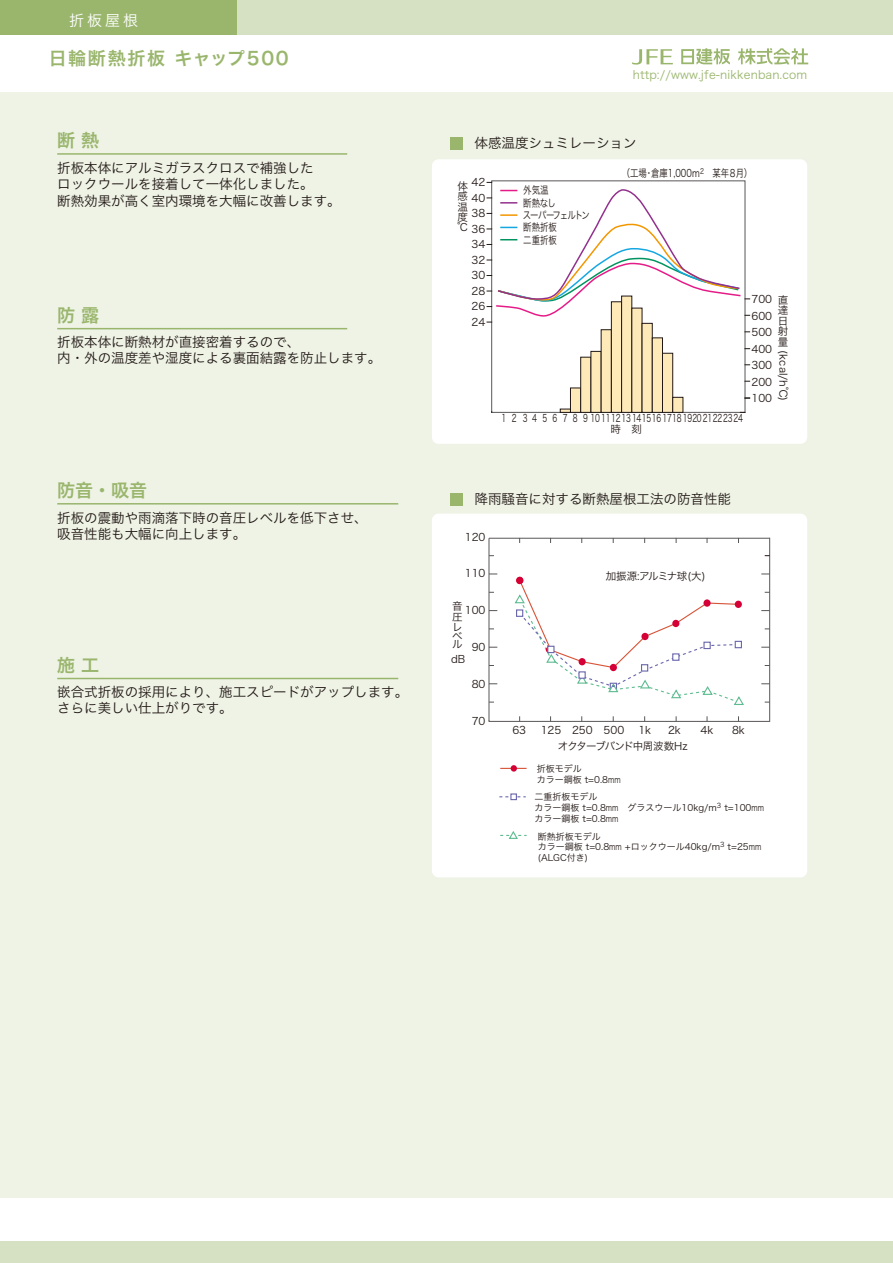
<style>
.page{position:relative;width:893px;height:1263px;background:#fff}
.page>*{position:absolute;margin:0;border:0;box-sizing:border-box;transform-origin:0 0}
.t1{font:18px "Hira Kaku Pro W6";letter-spacing:.085em;color:#9ab66d}
.t2{font:15px "Hira Kaku Pro W3";color:#fff}
.t3{font:13.5px/16.2px "Hira Kaku Pro W3";color:#221815}
.t4{font:11.55px "Hira Kaku Pro W3";letter-spacing:.01em;color:#9ab66d}
.t5{font:10.5px/15.5px "Hira Kaku Pro W3";color:#221815;text-align:justify}
.t6{font:10.5px/10.6px "Hira Kaku Pro W3";letter-spacing:-.025em;color:#221815;scale:.7 1}
.t7{font:10.5px "Hira Kaku Pro W3";color:#221815;scale:.8 1}
.t8{font:10.5px/12px "Hira Kaku Pro W3";letter-spacing:-.06em;color:#221815;scale:.8 1}
.t9{font:10.5px "Hira Kaku Pro W3";letter-spacing:-.08em;color:#221815}
.t10{font:10.5px "Hira Kaku Pro W3";letter-spacing:-.075em;color:#221815}
.t11{font:9px/10.8px "Hira Kaku Pro W3";color:#221815}
</style>
<div class="page">
<div style="left:0;top:1241px;width:893px;height:22px;background:#d5e1c2"></div>
<div style="left:0;top:0;width:893px;height:34px;background:#d5e1c2"></div>
<div style="left:0;top:0;width:236px;height:34px;background:#9ab66d"></div>
<svg style="left:632px;top:49px;width:41px;height:16px"></svg>
<svg style="left:681px;top:48px;width:49px;height:17px"></svg>
<svg style="left:738px;top:48px;width:70px;height:17px"></svg>
<div style="left:0;top:92px;width:893px;height:1106px;background:#eef3e6"></div>
<div style="left:431px;top:513px;width:377px;height:365px;background:#fff;border-radius:7px"></div>
<div style="left:430px;top:512px;width:379px;height:367px;border:2px solid #eef3e6;border-radius:7px"></div>
<div style="left:431px;top:159px;width:377px;height:286px;background:#fff;border-radius:7px"></div>
<div style="left:430px;top:158px;width:379px;height:287px;border:2px solid #eef3e6;border-radius:7px"></div>
<hr style="left:57px;top:153px;width:290px;height:2px;background:#9ab66d">
<hr style="left:57px;top:328px;width:290px;height:1px;background:#9ab66d">
<hr style="left:57px;top:503px;width:341px;height:1px;background:#9ab66d">
<hr style="left:57px;top:678px;width:341px;height:1px;background:#9ab66d">
<div style="left:450px;top:137px;width:13px;height:13px;background:#9ab66d"></div>
<svg style="left:560px;top:409px;width:10px;height:4px"></svg>
<div style="left:570px;top:388px;width:11px;height:25px;background:#fee9b9;border:1px solid #221815"></div>
<div style="left:580px;top:357px;width:11px;height:56px;background:#fee9b9;border:1px solid #221815"></div>
<div style="left:591px;top:351px;width:10px;height:62px;background:#fee9b9"></div>
<div style="left:601px;top:329px;width:11px;height:84px;background:#fee9b9"></div>
<div style="left:611px;top:302px;width:11px;height:111px;background:#fee9b9;border:1px solid #221815"></div>
<div style="left:621px;top:296px;width:11px;height:117px;background:#fee9b9;border:1px solid #221815"></div>
<div style="left:632px;top:308px;width:10px;height:105px;background:#fee9b9"></div>
<div style="left:642px;top:323px;width:10px;height:90px;background:#fee9b9"></div>
<div style="left:652px;top:338px;width:11px;height:75px;background:#fee9b9;border:1px solid #221815"></div>
<div style="left:662px;top:353px;width:11px;height:60px;background:#fee9b9;border:1px solid #221815"></div>
<div style="left:672px;top:397px;width:11px;height:16px;background:#fee9b9;border:1px solid #221815"></div>
<svg style="left:487px;top:182px;width:263px;height:141px"></svg>
<div style="left:450px;top:493px;width:13px;height:12px;background:#9ab66d"></div>
<hr style="left:489px;top:538px;width:1px;height:183px;background:#595757">
<hr style="left:769px;top:538px;width:1px;height:183px;background:#595757">
<hr style="left:489px;top:721px;width:281px;height:1px;background:#595757">
<hr style="left:489px;top:538px;width:281px;height:1px;background:#595757">
<div style="left:516px;top:577px;width:7px;height:7px;background:#d40036;border-radius:50%"></div>
<svg style="left:514px;top:579px;width:230px;height:126px"></svg>
<div style="left:516px;top:609px;width:7px;height:8px;background:#fff;border:1px solid #6a67ad"></div>
<div style="left:578px;top:671px;width:8px;height:8px;background:#fff;border:1px solid #6a67ad"></div>
<div style="left:641px;top:664px;width:7px;height:8px;background:#fff;border:1px solid #6a67ad"></div>
<div style="left:672px;top:653px;width:7px;height:8px;background:#fff;border:1px solid #6a67ad"></div>
<div style="left:703px;top:642px;width:8px;height:7px;background:#fff;border:1px solid #6a67ad"></div>
<div style="left:735px;top:641px;width:7px;height:7px;background:#fff;border:1px solid #6a67ad"></div>
<div style="left:547px;top:646px;width:7px;height:7px;background:#fff;border:1px solid #6a67ad"></div>
<svg style="left:500px;top:768px;width:27px;height:1px"></svg>
<div style="left:511px;top:765px;width:6px;height:7px;background:#d40036;border-radius:50%"></div>
<svg style="left:499px;top:796px;width:27px;height:1px"></svg>
<div style="left:510px;top:793px;width:7px;height:7px;background:#fff;border:1px solid #6a67ad"></div>
<svg style="left:500px;top:831px;width:27px;height:8px"></svg>
<p class="t2" style="left:69px;top:7px;width:70px">折板屋根</p>
<h1 class="t1" style="left:49px;top:42px;width:241px">日輪断熱折板 キャップ500</h1>
<h1 class="t1" style="left:57px;top:124px;width:43px">断 熱</h1>
<p class="t3" style="left:57px;top:159px;width:285px">折板本体にアルミガラスクロスで補強した<br>ロックウールを接着して一体化しました。<br>断熱効果が高く室内環境を大幅に改善します。</p>
<h1 class="t1" style="left:57px;top:299px;width:43px">防 露</h1>
<p class="t3" style="left:57px;top:333px;width:325px">折板本体に断熱材が直接密着するので、<br>内・外の温度差や湿度による裏面結露を防止します。</p>
<h1 class="t1" style="left:57px;top:474px;width:91px">防音・吸音</h1>
<p class="t3" style="left:57px;top:509px;width:312px">折板の震動や雨滴落下時の音圧レベルを低下させ、吸音性能も大幅に向上します。</p>
<h1 class="t1" style="left:57px;top:649px;width:43px">施 工</h1>
<p class="t3" style="left:57px;top:683px;width:352px">嵌合式折板の採用により、施工スピードがアップします。さらに美しい仕上がりです。</p>
<p class="t4" style="left:633px;top:65px;width:176px">http://www.jfe-nikkenban.com</p>
<p class="t3" style="left:474px;top:134px;width:163px">体感温度シュミレーション</p>
<p class="t5" style="left:472px;top:174px;width:15px">42<br>40<br>38<br>36<br>34<br>32<br>30<br>28<br>26<br>24</p>
<p class="t7" style="left:622px;top:164px;width:165px">（工場・倉庫1,000ｍ<sup>2</sup>　某年８月）</p>
<p class="t5" style="left:457px;top:180px;width:12px;line-height:10.5px">体感温度℃</p>
<p class="t8" style="left:523px;top:184px;width:85px">外気温<br>断熱なし<br>スーパーフェルトン断熱折板</p>
<p class="t7" style="left:523px;top:230px;width:43px">二重折板</p>
<p class="t5" style="left:751px;top:290px;width:22px;line-height:16.5px">700<br>600<br>500<br>400<br>300<br>200<br>100</p>
<p class="t5" style="left:778px;top:294px;width:12px;line-height:10.5px;text-align:left">直達日射量</p>
<p class="t5" style="left:792px;top:350px;width:52px;rotate:90deg">(kcal/h℃)</p>
<p class="t6" style="left:611px;top:412px;width:191px;text-indent:-109px">1 2 3 4 5 6 7 8 9 10 111213 141516 1718 192021222324時　刻</p>
<p class="t3" style="left:474px;top:490px;width:258px">降雨騒音に対する断熱屋根工法の防音性能</p>
<p class="t5" style="left:465px;top:528px;width:22px">120</p>
<p class="t5" style="left:465px;top:565px;width:22px">110</p>
<p class="t5" style="left:452px;top:600px;width:11px;line-height:9.9px">音圧レベ</p>
<p class="t5" style="left:451px;top:636px;width:16px">ルdB</p>
<p class="t5" style="left:465px;top:602px;width:22px">100</p>
<p class="t5" style="left:472px;top:639px;width:15px">90</p>
<p class="t5" style="left:472px;top:675px;width:15px">80</p>
<p class="t5" style="left:472px;top:712px;width:15px">70</p>
<p class="t10" style="left:606px;top:567px;width:101px">加振源:アルミナ球(大)</p>
<p class="t5" style="left:512px;top:721px;width:15px">63</p>
<p class="t5" style="left:541px;top:721px;width:85px">125 250 500</p>
<p class="t5" style="left:638px;top:721px;width:14px">1k</p>
<p class="t5" style="left:668px;top:721px;width:14px">2k</p>
<p class="t5" style="left:701px;top:721px;width:14px">4k</p>
<p class="t5" style="left:732px;top:721px;width:14px">8k</p>
<p class="t9" style="left:558px;top:736px;width:131px">オクターブバンド中周波数Hz</p>
<p class="t11" style="left:537px;top:762px;width:85px">折板モデル<br>カラー鋼板 t=0.8mm</p>
<p class="t11" style="left:534px;top:791px;width:231px">二重折板モデル<br>カラー鋼板 t=0.8mm　グラスウール10kg/m<sup>3</sup> t=100mmカラー鋼板 t=0.8mm</p>
<p class="t11" style="left:538px;top:830px;width:225px">断熱折板モデル<br>カラー鋼板 t=0.8mm +ロックウール40kg/m<sup>3</sup> t=25mm (ALGC付き)</p>
</div>
